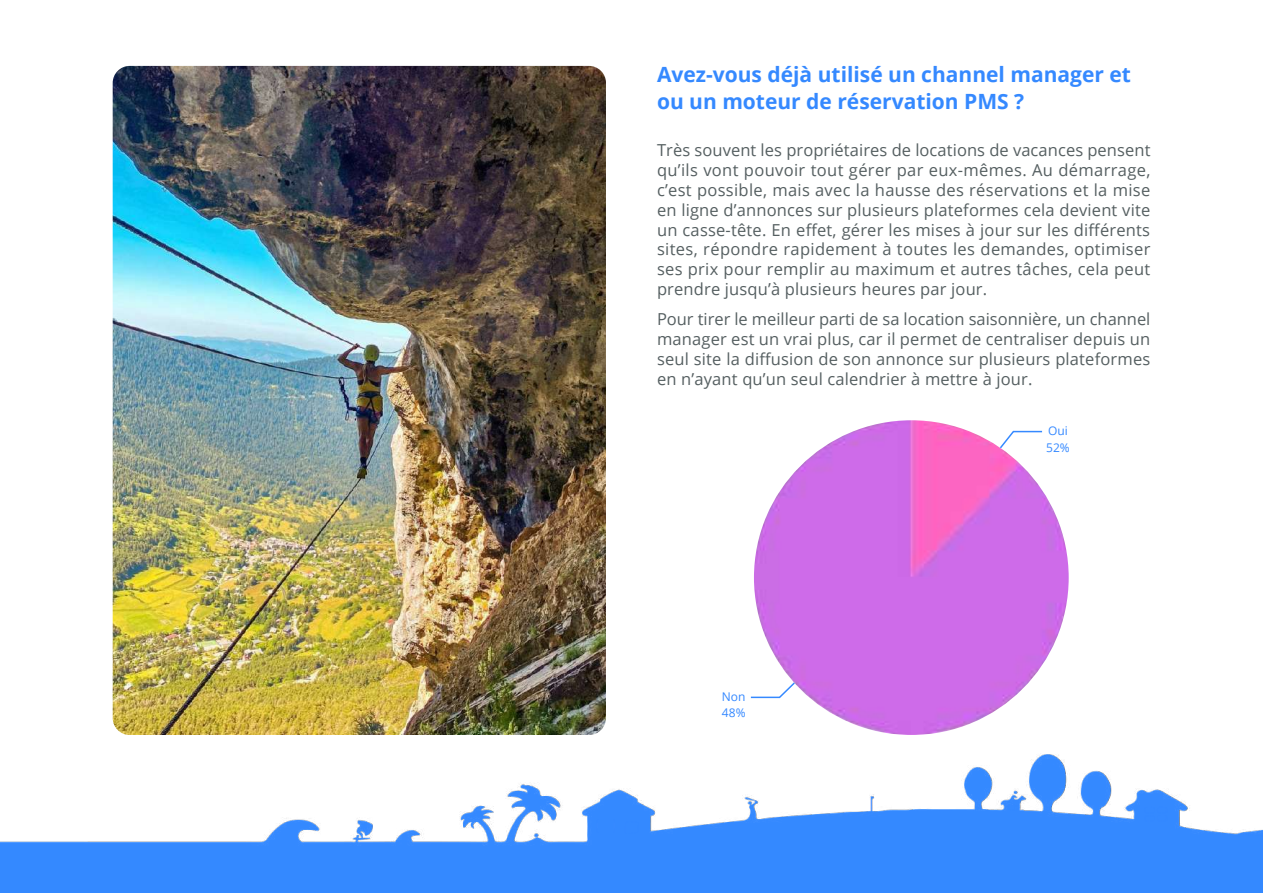
<style>
.page{position:relative;width:1263px;height:893px;background:#fff}
.page>*{position:absolute;margin:0;border:0;box-sizing:border-box;transform-origin:0 0}
.t1{font:700 21px/27px "Open Sans";color:#3589ff}
.t2{font:16.5px/19.8px "Open Sans";letter-spacing:.01em;color:#555f61;text-align:justify}
.t3{font:12px/16.6px "Open Sans";color:#3589ff}
</style>
<div class="page">
<img style="left:0;top:754px;width:1263px;height:139px">
<img style="left:113px;top:66px;width:493px;height:669px">
<img style="left:754px;top:420px;width:315px;height:315px;border-radius:157px">
<svg style="left:998px;top:430px;width:45px;height:20px"></svg>
<svg style="left:750px;top:681px;width:46px;height:18px"></svg>
<p class="t1" style="left:657px;top:60px;width:475px">Avez-vous déjà utilisé un channel manager et ou un moteur de réservation PMS ?</p>
<p class="t2" style="left:657px;top:140px;width:495px">Très souvent les propriétaires de locations de vacances pensent qu’ils vont pouvoir tout gérer par eux-mêmes. Au démarrage, c’est possible, mais avec la hausse des réservations et la mise en ligne d’annonces sur plusieurs plateformes cela devient vite un casse-tête. En effet, gérer les mises à jour sur les différents sites, répondre rapidement à toutes les demandes, optimiser ses prix pour remplir au maximum et autres tâches, cela peut prendre jusqu’à plusieurs heures par jour.</p>
<p class="t2" style="left:657px;top:309px;width:495px">Pour tirer le meilleur parti de sa location saisonnière, un channel manager est un vrai plus, car il permet de centraliser depuis un seul site la diffusion de son annonce sur plusieurs plateformes en n’ayant qu’un seul calendrier à mettre à jour.</p>
<p class="t3" style="left:722px;top:688px;width:25px">Non<br>48%</p>
<p class="t3" style="left:1046px;top:422px;width:25px">Oui<br>52%</p>
</div>
